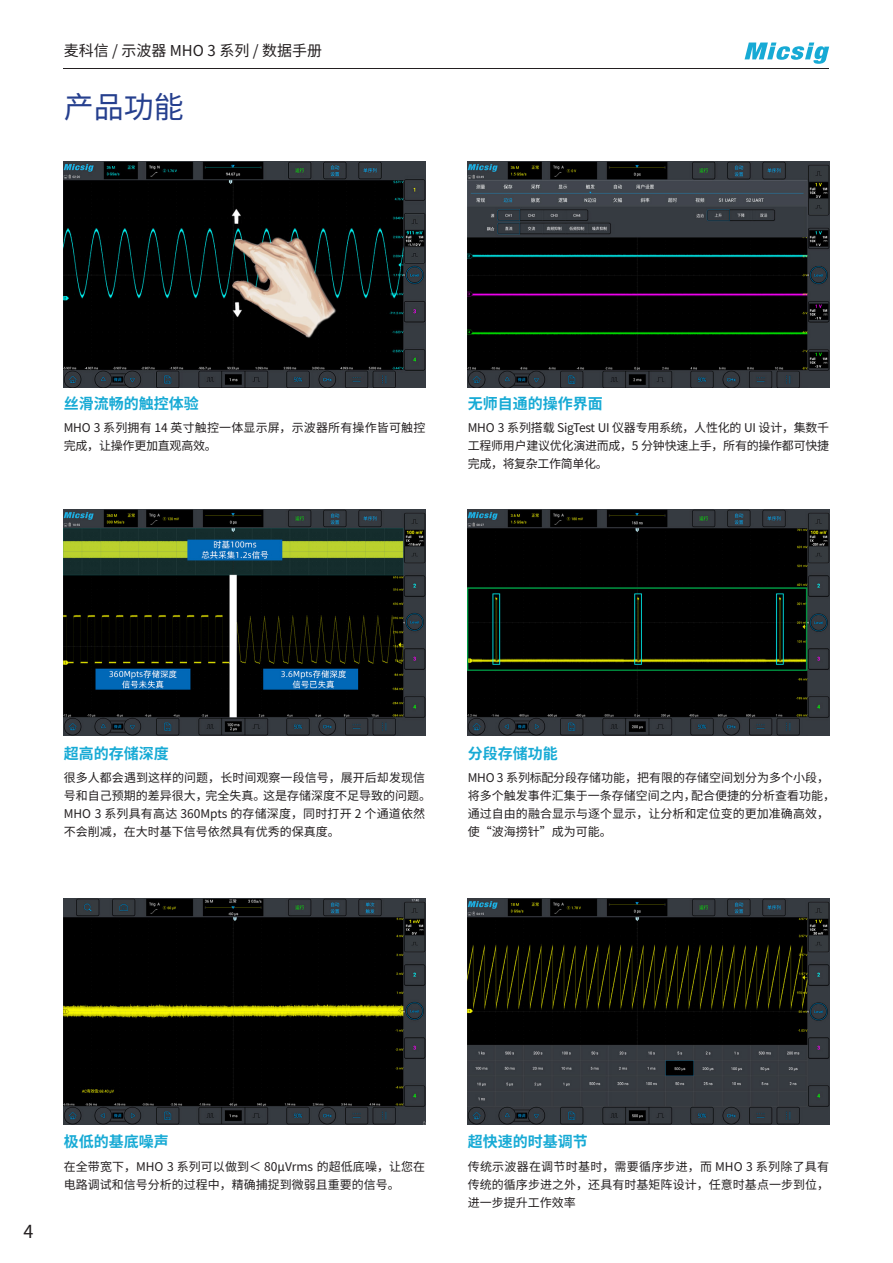
<style>
.page{position:relative;width:893px;height:1263px;background:#fff}
.page>*{position:absolute;margin:0;border:0;box-sizing:border-box;transform-origin:0 0}
.t1{font:30px "Source Han Sans SC";color:#253f8e}
.t2{font:18px "Source Han Sans SC";color:#231f20}
.t3{font:700 15px "Source Han Sans SC";color:#17aad5}
.t4{font:15px "Source Han Sans SC";color:#231f20}
.t5{font:12px/18px "Source Han Sans SC";color:#231f20}
</style>
<div class="page">
<hr style="left:64px;top:68px;width:765px;height:1px;background:#231f20">
<svg style="left:745px;top:43px;width:84px;height:21px"></svg>
<img style="left:64px;top:510px;width:361px;height:226px">
<img style="left:468px;top:899px;width:361px;height:225px">
<img style="left:64px;top:899px;width:361px;height:225px">
<img style="left:468px;top:510px;width:361px;height:226px">
<img style="left:64px;top:162px;width:361px;height:226px">
<img style="left:468px;top:162px;width:361px;height:226px">
<p class="t4" style="left:64px;top:42px;width:260px">麦科信 / 示波器 MHO 3 系列 / 数据手册</p>
<p class="t1" style="left:64px;top:90px;width:121px">产品功能</p>
<p class="t3" style="left:64px;top:395px;width:136px">丝滑流畅的触控体验</p>
<p class="t5" style="left:64px;top:419px;width:363px">MHO 3 系列拥有 14 英寸触控一体显示屏，示波器所有操作皆可触控完成，让操作更加直观高效。</p>
<p class="t3" style="left:468px;top:395px;width:136px">无师自通的操作界面</p>
<p class="t5" style="left:468px;top:419px;width:363px;text-align:justify">MHO 3 系列搭载 SigTest UI 仪器专用系统，人性化的 UI 设计，集数千工程师用户建议优化演进而成，5 分钟快速上手，所有的操作都可快捷完成，将复杂工作简单化。</p>
<p class="t3" style="left:64px;top:745px;width:107px">超高的存储深度</p>
<p class="t5" style="left:64px;top:769px;width:369px">很多人都会遇到这样的问题，长时间观察一段信号，展开后却发现信号和自己预期的差异很大，完全失真。这是存储深度不足导致的问题。MHO 3 系列具有高达 360Mpts 的存储深度，同时打开 2 个通道依然不会削减，在大时基下信号依然具有优秀的保真度。</p>
<p class="t3" style="left:468px;top:745px;width:91px">分段存储功能</p>
<p class="t5" style="left:468px;top:769px;width:369px">MHO 3 系列标配分段存储功能，把有限的存储空间划分为多个小段，将多个触发事件汇集于一条存储空间之内，配合便捷的分析查看功能，通过自由的融合显示与逐个显示，让分析和定位变的更加准确高效，使“波海捞针”成为可能。</p>
<p class="t2" style="left:23px;top:1221px;width:11px">4</p>
<p class="t3" style="left:64px;top:1133px;width:107px">极低的基底噪声</p>
<p class="t5" style="left:64px;top:1158px;width:363px">在全带宽下，MHO 3 系列可以做到＜ 80μVrms 的超低底噪，让您在电路调试和信号分析的过程中，精确捕捉到微弱且重要的信号。</p>
<p class="t3" style="left:468px;top:1133px;width:121px">超快速的时基调节</p>
<p class="t5" style="left:468px;top:1158px;width:363px;text-align:justify">传统示波器在调节时基时，需要循序步进，而 MHO 3 系列除了具有传统的循序步进之外，还具有时基矩阵设计，任意时基点一步到位，进一步提升工作效率</p>
</div>
